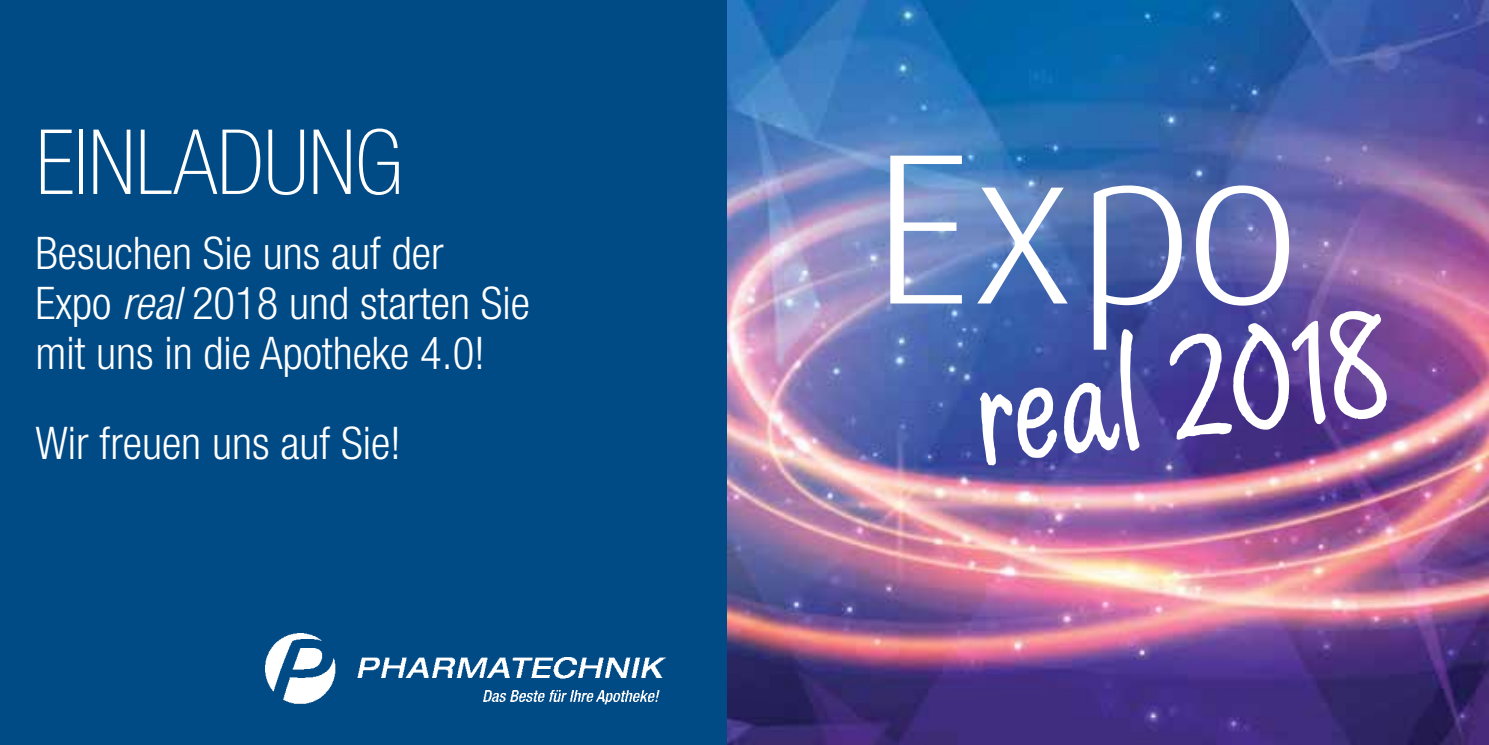
<style>
.page{position:relative;width:1489px;height:745px;background:#fff}
.page>*{position:absolute;margin:0;border:0;box-sizing:border-box;transform-origin:0 0}
.t1{font:300 214.75px "Dax CE";color:#fff;scale:1.1 1}
.t2{font:179px "Scripture";color:#fff}
.t3{font:100 condensed 90px "Helvetica Neue";color:#fff}
.t4{font:300 condensed 45px/50px "Helvetica Neue";color:#fff}
.s1{font-style:italic}
</style>
<div class="page">
<img style="left:726px;top:0;width:762px;height:744px">
<div style="left:0;top:0;width:726px;height:744px;background:#004a85"></div>
<img style="left:265px;top:633px;width:400px;height:71px">
<h3 class="t3" style="left:35px;top:112px;width:368px">EINLADUNG</h3>
<p class="t4" style="left:35px;top:227px;width:496px">Besuchen Sie uns auf der<br>Expo <span class="s1">real</span> 2018 und starten Sie mit uns in die Apotheke 4.0!</p>
<p class="t4" style="left:35px;top:417px;width:367px">Wir freuen uns auf Sie!</p>
<h1 class="t1" style="left:870px;top:94px;width:393px">Expo</h1>
<h2 class="t2" style="left:965px;top:328px;width:416px;rotate:-7deg">real 2018</h2>
</div>
